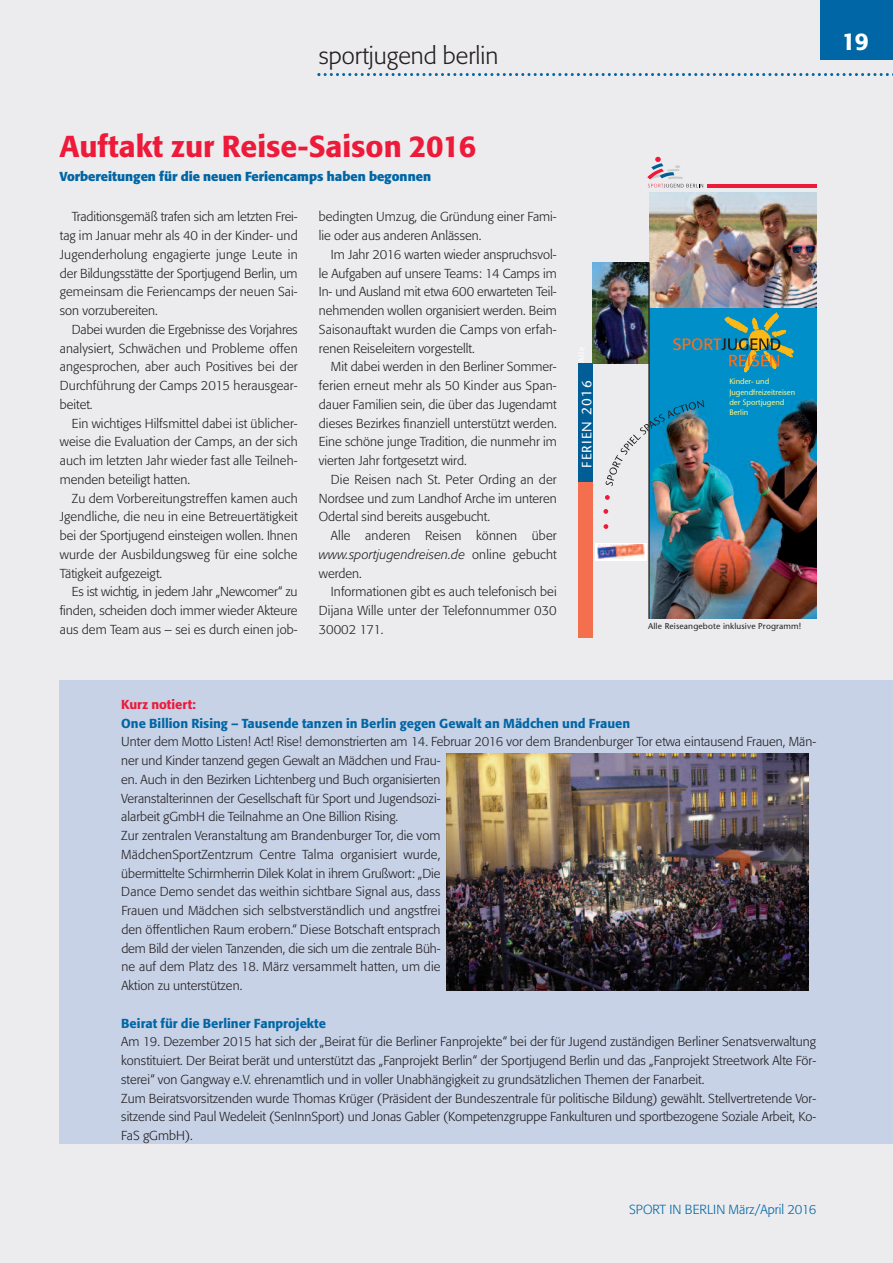
<style>
.page{position:relative;width:893px;height:1263px;background:#ececee}
.page>*{position:absolute;margin:0;border:0;box-sizing:border-box;transform-origin:0 0}
.t1{font:500 30px "Formata";color:#ed1a3a}
.t2{font:300 24px "Formata";color:#231f20}
.t3{font:500 24px "Formata";color:#fff}
.t4{font:13.5px "Stone Sans";letter-spacing:.08em;color:#fff}
.t5{font:300 13.05px "Formata";color:#0166a5}
.t6{font:300 12.9px/18.8px "Formata";color:#231f20;text-align:justify}
.t7{font:500 12.9px "Formata";color:#0166a5}
.t8{font:700 12.9px "Formata";color:#0166a5}
.t9{font:500 12.9px "Formata";color:#ed1a3a}
.t10{font:8.4px "Stone Sans";letter-spacing:.015em;color:#231f20}
.t11{font:7.8px/10.2px "Stone Sans";color:#fff685}
.s1{font-style:italic}
</style>
<div class="page">
<div style="left:821px;top:0;width:72px;height:60px;background:#0166a5"></div>
<svg style="left:317px;top:73px;width:576px;height:3px"></svg>
<div style="left:60px;top:680px;width:833px;height:464px;background:#c7d2e7"></div>
<img style="left:650px;top:307px;width:166px;height:312px">
<div style="left:595px;top:543px;width:52px;height:18px;background:linear-gradient(to right,#fff,#fff)"></div>
<img style="left:597px;top:545px;width:48px;height:14px">
<svg style="left:647px;top:157px;width:56px;height:31px"></svg>
<div style="left:578px;top:364px;width:15px;height:273px;background:#005d95"></div>
<div style="left:578px;top:482px;width:15px;height:155px;background:#f36f4d"></div>
<img style="left:593px;top:262px;width:55px;height:102px">
<hr style="left:707px;top:184px;width:109px;height:3px;background:#ed1a3a">
<svg style="left:605px;top:495px;width:5px;height:5px"></svg>
<svg style="left:603px;top:509px;width:5px;height:5px"></svg>
<svg style="left:603px;top:524px;width:5px;height:5px"></svg>
<img style="left:649px;top:193px;width:167px;height:114px">
<img style="left:605px;top:400px;width:99px;height:86px">
<svg style="left:673px;top:313px;width:120px;height:60px;background:#348e9d"></svg>
<hr style="left:648px;top:262px;width:2px;height:357px;background:#231f20">
<img style="left:446px;top:753px;width:363px;height:237px">
<h2 class="t2" style="left:319px;top:45px;width:181px">sportjugend berlin</h2>
<h1 class="t1" style="left:60px;top:134px;width:418px">Auftakt zur Reise-Saison 2016</h1>
<p class="t8" style="left:60px;top:171px;width:373px">Vorbereitungen für die neuen Feriencamps haben begonnen</p>
<p class="t6" style="left:60px;top:208px;width:239px;text-indent:12px">Traditionsgemäß trafen sich am letzten Frei&shy;tag im Januar mehr als 40 in der Kinder- und Jugenderholung engagierte junge Leute in der Bildungsstätte der Sportjugend Berlin, um gemeinsam die Feriencamps der neuen Sai&shy;son vorzubereiten.</p>
<p class="t6" style="left:60px;top:321px;width:239px;text-indent:12px">Dabei wurden die Ergebnisse des Vorjahres analysiert, Schwächen und Probleme offen angesprochen, aber auch Positives bei der Durchführung der Camps 2015 herausgear&shy;beitet.</p>
<p class="t6" style="left:60px;top:415px;width:239px;text-indent:12px">Ein wichtiges Hilfsmittel dabei ist üblicher&shy;weise die Evaluation der Camps, an der sich auch im letzten Jahr wieder fast alle Teilneh&shy;menden beteiligt hatten.</p>
<p class="t6" style="left:60px;top:490px;width:239px;text-indent:12px">Zu dem Vorbereitungstreffen kamen auch Jgendliche, die neu in eine Betreuertätigkeit bei der Sportjugend einsteigen wollen. Ihnen wurde der Ausbildungsweg für eine solche Tätigkeit aufgezeigt.</p>
<p class="t6" style="left:60px;top:583px;width:239px;text-indent:12px">Es ist wichtig, in jedem Jahr „Newcomer“ zu finden, scheiden doch immer wieder Akteure aus dem Team aus – sei es durch einen job-</p>
<p class="t6" style="left:319px;top:208px;width:239px">bedingten Umzug, die Gründung einer Fami&shy;lie oder aus anderen Anlässen.</p>
<p class="t6" style="left:319px;top:246px;width:239px;text-indent:12px">Im Jahr 2016 warten wieder anspruchsvol&shy;le Aufgaben auf unsere Teams: 14 Camps im In- und Ausland mit etwa 600 erwarteten Teil&shy;nehmenden wollen organisiert werden. Beim Saisonauftakt wurden die Camps von erfah&shy;renen Reiseleitern vorgestellt.</p>
<p class="t6" style="left:319px;top:358px;width:239px;text-indent:12px">Mit dabei werden in den Berliner Sommer&shy;ferien erneut mehr als 50 Kinder aus Span&shy;dauer Familien sein, die über das Jugendamt dieses Bezirkes finanziell unterstützt werden.<br>Eine schöne junge Tradition, die nunmehr im vierten Jahr fortgesetzt wird.</p>
<p class="t6" style="left:319px;top:471px;width:239px;text-indent:12px">Die Reisen nach St. Peter Ording an der Nordsee und zum Landhof Arche im unteren Odertal sind bereits ausgebucht.</p>
<p class="t6" style="left:319px;top:527px;width:239px;text-indent:12px">Alle anderen Reisen können über <span class="s1">www.sportjugendreisen.de</span> online gebucht werden.</p>
<p class="t6" style="left:319px;top:583px;width:239px;text-indent:12px">Informationen gibt es auch telefonisch bei Dijana Wille unter der Telefonnummer 030<br>30002 171.</p>
<p class="t4" style="left:581px;top:468px;width:89px;rotate:-90deg">FERIEN 2016</p>
<p class="t11" style="left:729px;top:377px;width:67px">Kinder- und<br>Jugendfreizeitreisen der Sportjugend<br>Berlin</p>
<p class="t10" style="left:648px;top:623px;width:155px">Alle Reiseangebote inklusive Programm!</p>
<p class="t9" style="left:121px;top:699px;width:76px">Kurz notiert:</p>
<p class="t7" style="left:121px;top:717px;width:510px">One Billion Rising – Tausende tanzen in Berlin gegen Gewalt an Mädchen und Frauen</p>
<p class="t6" style="left:121px;top:733px;width:696px;text-align:left">Unter dem Motto Listen! Act! Rise! demonstrierten am 14. Februar 2016 vor dem Brandenburger Tor etwa eintausend Frauen, Män&shy;ner und Kinder tanzend gegen Gewalt an Mädchen und Frau-<br>en. Auch in den Bezirken Lichtenberg und Buch organisierten<br>Veranstalterinnen der Gesellschaft für Sport und Jugendsozi-<br>alarbeit gGmbH die Teilnahme an One Billion Rising.<br>Zur zentralen Veranstaltung am Brandenburger Tor, die vom<br>MädchenSportZentzrum Centre Talma organisiert wurde,<br>übermittelte Schirmherrin Dilek Kolat in ihrem Grußwort: „Die<br>Dance Demo sendet das weithin sichtbare Signal aus, dass<br>Frauen und Mädchen sich selbstverständlich und angstfrei<br>den öffentlichen Raum erobern.“ Diese Botschaft entsprach<br>dem Bild der vielen Tanzenden, die sich um die zentrale Büh-<br>ne auf dem Platz des 18. März versammelt hatten, um die<br>Aktion zu unterstützen.</p>
<p class="t7" style="left:121px;top:1017px;width:206px">Beirat für die Berliner Fanprojekte</p>
<p class="t6" style="left:121px;top:1033px;width:696px;text-align:left">Am 19. Dezember 2015 hat sich der „Beirat für die Berliner Fanprojekte“ bei der für Jugend zuständigen Berliner Senatsverwaltung konstituiert. Der Beirat berät und unterstützt das „Fanprojekt Berlin“ der Sportjugend Berlin und das „Fanprojekt Streetwork Alte För&shy;sterei“ von Gangway e.V. ehrenamtlich und in voller Unabhängigkeit zu grundsätzlichen Themen der Fanarbeit.<br>Zum Beiratsvorsitzenden wurde Thomas Krüger (Präsident der Bundeszentrale für politische Bildung) gewählt. Stellvertretende Vor&shy;sitzende sind Paul Wedeleit (SenInnSport) und Jonas Gabler (Kompetenzgruppe Fankulturen und sportbezogene Soziale Arbeit, Ko-FaS gGmbH).</p>
<p class="t5" style="left:629px;top:1204px;width:189px">SPORT IN BERLIN März/April 2016</p>
<h2 class="t3" style="left:842px;top:31px;width:29px">19</h2>
</div>
